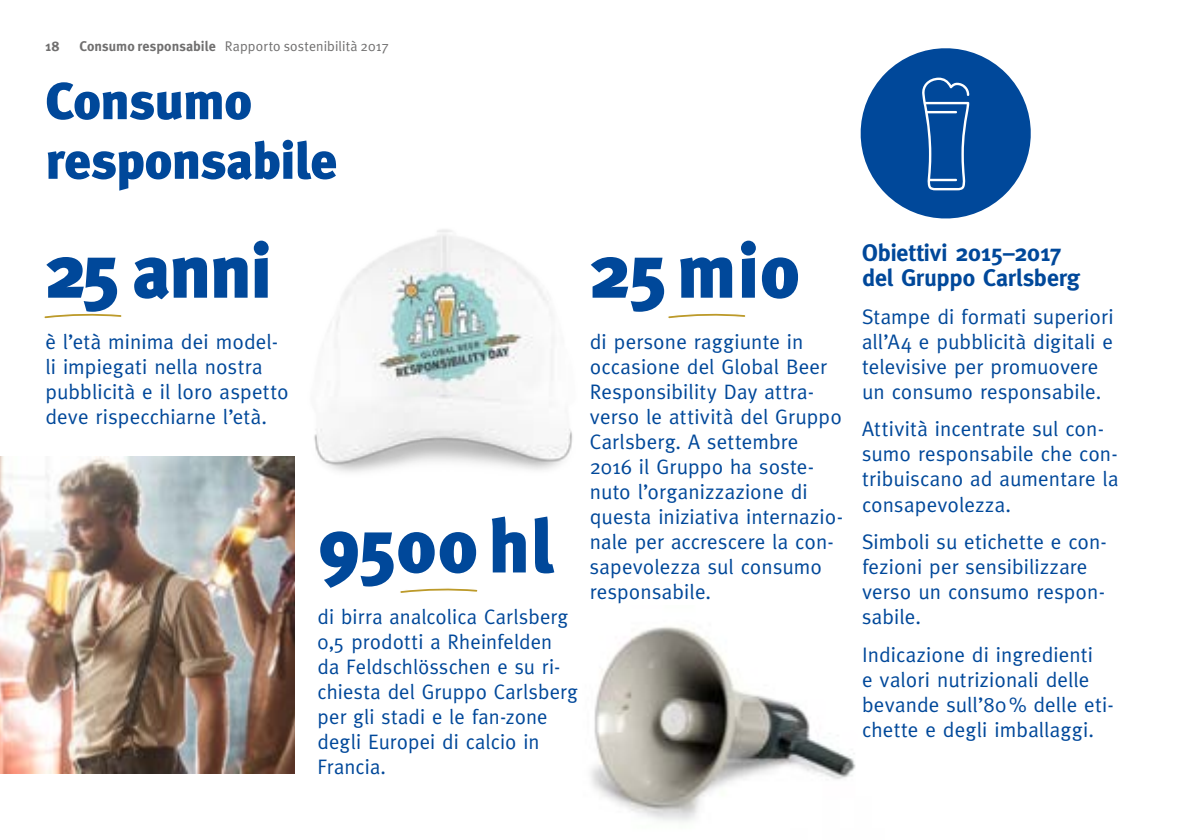
<style>
.page{position:relative;width:1191px;height:840px;background:#fff}
.page>*{position:absolute;margin:0;border:0;box-sizing:border-box;transform-origin:0 0}
.t1{font:900 76px "Meta Plus";letter-spacing:.005em;color:#00489a}
.t2{font:900 52px/59.6px "Meta Plus";letter-spacing:-.01em;color:#00489a}
.t3{font:700 24px/25px "Meta Plus";letter-spacing:-.005em;color:#00489a}
.t4{font:21px/25px "Meta Plus";letter-spacing:.01em;color:#00489a}
.t5{font:14px "Meta Plus Normal";letter-spacing:.005em;color:#706f6f}
.t6{font:700 14px "Meta Plus";color:#706f6f}
.s1{font-family:"Meta Plus";font-weight:700}
</style>
<div class="page">
<img style="left:590px;top:626px;width:266px;height:196px">
<img style="left:314px;top:229px;width:259px;height:243px">
<svg style="left:400px;top:588px;width:78px;height:5px"></svg>
<svg style="left:44px;top:313px;width:78px;height:6px"></svg>
<svg style="left:668px;top:313px;width:78px;height:6px"></svg>
<svg style="left:860px;top:48px;width:170px;height:170px"></svg>
<img style="left:0;top:456px;width:295px;height:317px">
<p class="t6" style="left:45px;top:38px;width:16px">18</p>
<p class="t5" style="left:79px;top:38px;width:311px"><span class="s1">Consumo responsabile</span> Rapporto sostenibilità 2017</p>
<h2 class="t2" style="left:45px;top:71px;width:293px">Consumo responsabile</h2>
<h1 class="t1" style="left:45px;top:227px;width:228px">25 anni</h1>
<h1 class="t1" style="left:590px;top:227px;width:211px">25 mio</h1>
<p class="t3" style="left:862px;top:240px;width:220px">Obiettivi 2015–2017 del Gruppo Carlsberg</p>
<p class="t4" style="left:862px;top:303px;width:253px">Stampe di formati superiori all’A4 e pubblicità digitali e televisive per promuovere un consumo responsabile.</p>
<p class="t4" style="left:862px;top:416px;width:258px">Attività incentrate sul con&shy;sumo responsabile che con&shy;tribuiscano ad aumentare la consapevolezza.</p>
<p class="t4" style="left:862px;top:528px;width:246px">Simboli su etichette e con&shy;fezioni per sensibilizzare verso un consumo respon&shy;sabile.</p>
<p class="t4" style="left:862px;top:641px;width:253px">Indicazione di ingredienti<br>e valori nutrizionali delle bevande sull’80% delle eti&shy;chette e degli imballaggi.</p>
<p class="t4" style="left:45px;top:328px;width:245px">è l’età minima dei model&shy;li impiegati nella nostra pubblicità e il loro aspetto deve rispecchiarne l’età.</p>
<p class="t4" style="left:590px;top:328px;width:255px">di persone raggiunte in occasione del Global Beer<br>Responsibility Day attra&shy;verso le attività del Gruppo<br>Carlsberg. A settembre<br>2016 il Gruppo ha soste&shy;nuto l’organizzazione di questa iniziativa internazio&shy;nale per accrescere la con&shy;sapevolezza sul consumo responsabile.</p>
<h1 class="t1" style="left:317px;top:501px;width:238px">9500hl</h1>
<p class="t4" style="left:317px;top:603px;width:262px">di birra analcolica Carlsberg<br>0,5 prodotti a Rheinfelden da Feldschlösschen e su ri&shy;chiesta del Gruppo Carlsberg per gli stadi e le fan-zone degli Europei di calcio in<br>Francia.</p>
</div>
